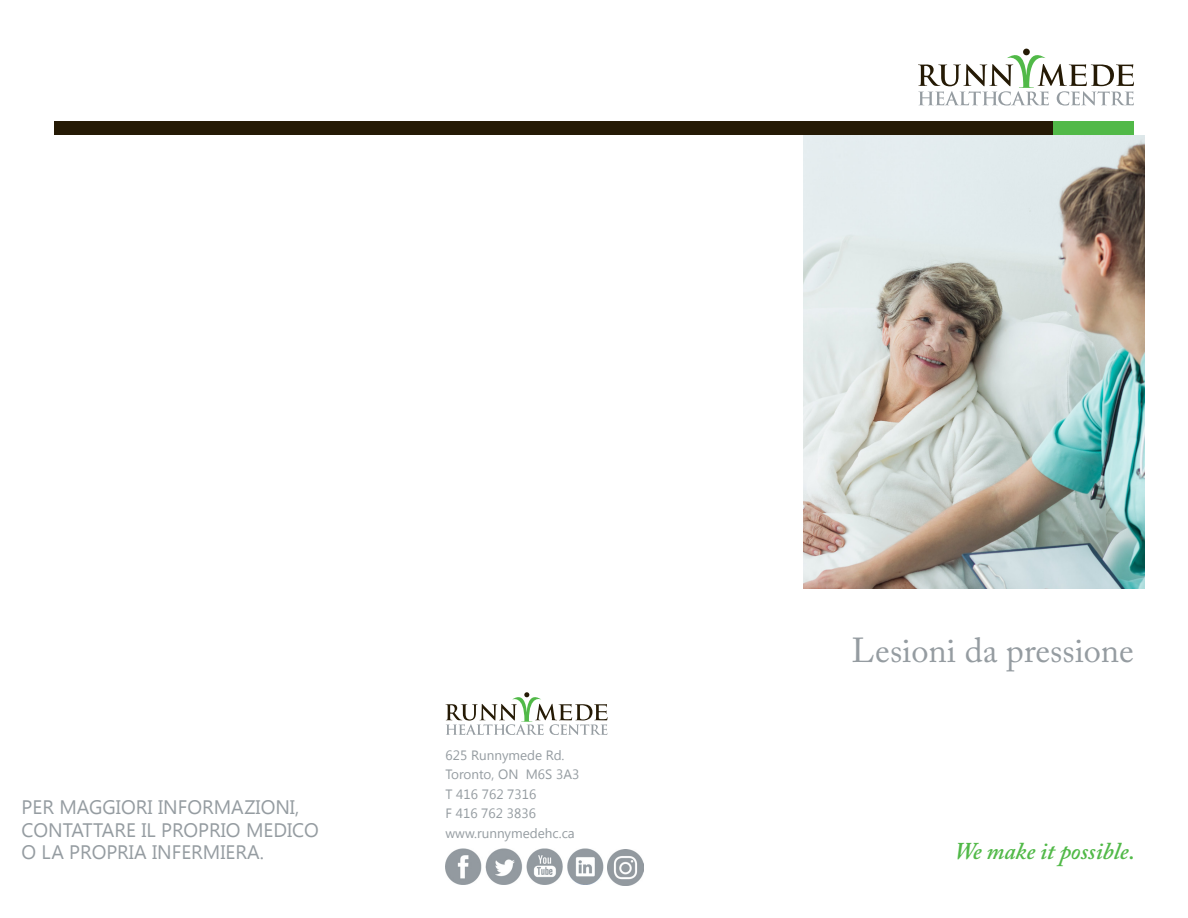
<style>
.page{position:relative;width:1188px;height:918px;background:#fff}
.page>*{position:absolute;margin:0;border:0;box-sizing:border-box;transform-origin:0 0}
.t1{font:34.5px "Adobe Caslon Pro";color:#959ca1}
.t2{font:italic 600 24px "Adobe Caslon Pro";color:#51b948}
.t3{font:19.5px "Segoe UI";color:#959ca1}
.t4{font:13.5px "Segoe UI";color:#959ca1}
</style>
<div class="page">
<div style="left:396px;top:122px;width:657px;height:13px;background:#251a05"></div>
<div style="left:1053px;top:122px;width:81px;height:13px;background:#51b948"></div>
<div style="left:54px;top:122px;width:342px;height:13px;background:#251a05"></div>
<svg style="left:918px;top:48px;width:216px;height:58px"></svg>
<svg style="left:445px;top:692px;width:163px;height:43px"></svg>
<img style="left:446px;top:849px;width:198px;height:36px">
<img style="left:803px;top:135px;width:342px;height:454px">
<p class="t1" style="left:852px;top:630px;width:284px">Lesioni da pressione</p>
<p class="t4" style="left:446px;top:745px;width:121px">625 Runnymede Rd.</p>
<p class="t4" style="left:446px;top:765px;width:135px">Toronto, ON M6S 3A3</p>
<p class="t4" style="left:446px;top:784px;width:92px">T 416 762 7316</p>
<p class="t4" style="left:446px;top:804px;width:92px">F 416 762 3836</p>
<p class="t4" style="left:446px;top:823px;width:131px">www.runnymedehc.ca</p>
<p class="t3" style="left:22px;top:794px;width:279px">PER MAGGIORI INFORMAZIONI,</p>
<p class="t3" style="left:22px;top:817px;width:299px">CONTATTARE IL PROPRIO MEDICO</p>
<p class="t3" style="left:22px;top:839px;width:244px">O LA PROPRIA INFERMIERA.</p>
<p class="t2" style="left:954px;top:837px;width:182px">We make it possible.</p>
</div>
